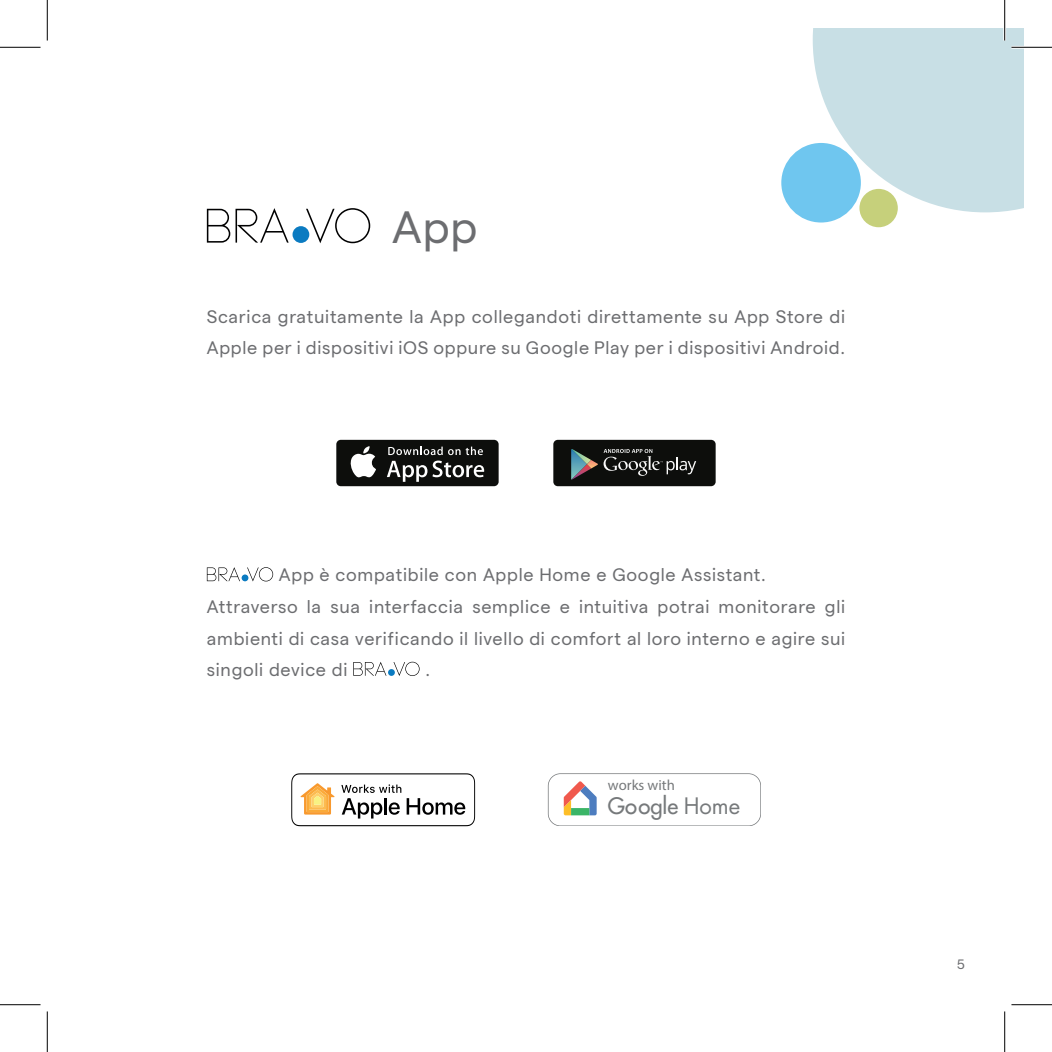
<style>
.page{position:relative;width:1052px;height:1052px;background:#fff}
.page>*{position:absolute;margin:0;border:0;box-sizing:border-box;transform-origin:0 0}
.t1{font:45px "Matter";color:#6c6d70}
.t2{font:500 22.05px "Futura Std";color:#76797b}
.t3{font:18px/31.5px "Matter";letter-spacing:.04em;color:#6c6d70}
.t4{font:14.62px "Myriad Pro";color:#76797b}
.t5{font:13.5px "Matter";color:#6c6d70}
.s1{font-weight:400}
</style>
<div class="page">
<svg style="left:812px;top:28px;width:211px;height:184px;background:#cce1e7"></svg>
<div style="left:781px;top:143px;width:79px;height:79px;background:#6fc6ef;border-radius:50%"></div>
<div style="left:859px;top:189px;width:38px;height:38px;background:#c6d07b;border-radius:50%"></div>
<svg style="left:207px;top:208px;width:163px;height:35px"></svg>
<div style="left:292px;top:226px;width:17px;height:17px;background:#0b7bc1;border-radius:50%"></div>
<svg style="left:207px;top:567px;width:66px;height:14px"></svg>
<div style="left:241px;top:574px;width:7px;height:7px;background:#0b7bc1;border-radius:50%"></div>
<svg style="left:353px;top:661px;width:66px;height:15px"></svg>
<div style="left:388px;top:669px;width:7px;height:6px;background:#0b7bc1;border-radius:50%"></div>
<div style="left:336px;top:439px;width:162px;height:47px;background:#0d0e0c;border-radius:5px"></div>
<svg style="left:350px;top:446px;width:26px;height:31px"></svg>
<svg style="left:387px;top:446px;width:97px;height:35px"></svg>
<div style="left:553px;top:439px;width:162px;height:47px;background:#0d0e0c;border-radius:5px"></div>
<svg style="left:571px;top:449px;width:125px;height:30px"></svg>
<svg style="left:291px;top:773px;width:184px;height:53px"></svg>
<svg style="left:547px;top:773px;width:213px;height:52px"></svg>
<svg style="left:571px;top:807px;width:18px;height:8px"></svg>
<hr style="left:1011px;top:46px;width:40px;height:3px;background:#fff">
<hr style="left:1003px;top:0;width:2px;height:41px;background:#fff">
<hr style="left:0;top:47px;width:40px;height:1px;background:#000">
<hr style="left:1011px;top:47px;width:40px;height:1px;background:#000">
<hr style="left:0;top:1004px;width:40px;height:1px;background:#000">
<hr style="left:1011px;top:1004px;width:40px;height:1px;background:#000">
<hr style="left:47px;top:0;width:1px;height:41px;background:#000">
<hr style="left:47px;top:1011px;width:1px;height:40px;background:#000">
<hr style="left:1004px;top:0;width:1px;height:41px;background:#000">
<hr style="left:1004px;top:1011px;width:1px;height:40px;background:#000">
<p class="t1" style="left:392px;top:195px;width:87px">App</p>
<p class="t3" style="left:207px;top:299px;width:639px">Scarica gratuitamente la App collegandoti direttamente su App Store di<br>Apple per i dispositivi iOS oppure su Google Play per i dispositivi Android.</p>
<p class="t3" style="left:279px;top:557px;width:488px">App è compatibile con Apple Home e Google Assistant.</p>
<p class="t3" style="left:207px;top:589px;width:639px;text-align:justify">Attraverso la sua interfaccia semplice e intuitiva potrai monitorare gli ambienti di casa verificando il livello di comfort al loro interno e agire sui singoli device di</p>
<p class="t3" style="left:425px;top:652px;width:6px">.</p>
<p class="t4" style="left:608px;top:775px;width:68px">works with</p>
<p class="t2" style="left:608px;top:791px;width:134px">Google <span class="s1">Home</span></p>
<p class="t5" style="left:956px;top:954px;width:9px">5</p>
</div>
